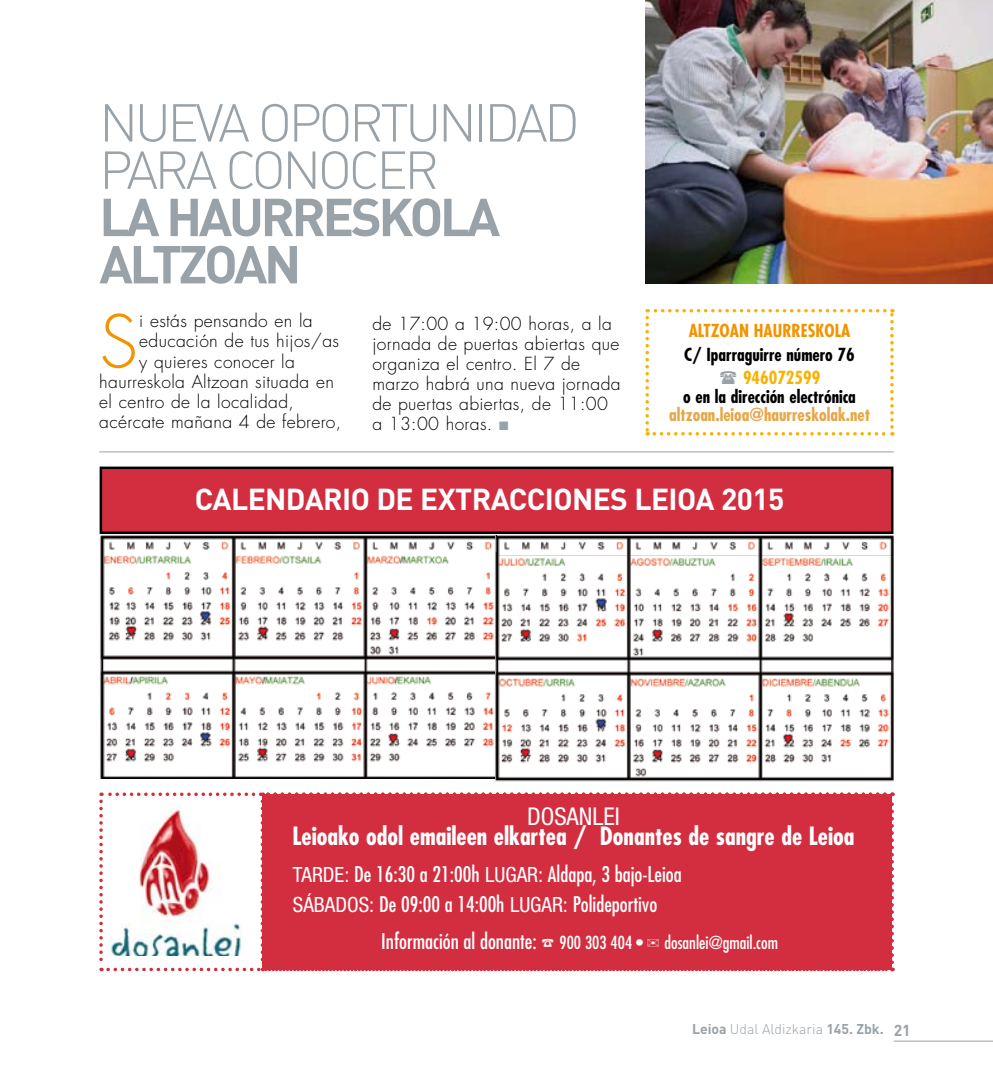
<style>
.page{position:relative;width:993px;height:1092px;background:#fff}
.page>*{position:absolute;margin:0;border:0;box-sizing:border-box;transform-origin:0 0}
.t1{font:300 70.88px "Futura";color:#f29400}
.t2{font:52.5px/47.2px "DIN Light Alternate";letter-spacing:-.065em;color:#99a2a8}
.t3{font:700 52.5px/47.2px "DIN";color:#99a2a8}
.t4{font:700 29.93px "DIN";letter-spacing:-.02em;color:#fff}
.t5{font:700 condensed 24.5px "Futura";color:#fff}
.t6{font:condensed 24.5px "Helvetica Neue";color:#fff}
.t7{font:condensed 21px "Futura";color:#fff}
.t8{font:condensed 21px "Helvetica Neue";color:#fff}
.t9{font:300 17.5px/20.1px "Futura";letter-spacing:.02em;color:#000}
.t10{font:condensed 17.5px "Futura";color:#fff}
.t11{font:700 condensed 17.5px "Futura";color:#000}
.t12{font:700 condensed 17.5px "Futura";color:#e7a748}
.t13{font:700 condensed 17.5px "Futura";color:#f29400}
.t14{font:700 condensed 17.5px "Futura";color:#f9b200}
.t15{font:300 14px "DIN";color:#99a2a8}
.s1{color:#99a2a8}
.s2{font-family:"Helvetica Neue"}
.s3{font-size:21px}
.s4{font-weight:700}
.s5{font-weight:700;font-size:15.75px}
</style>
<div class="page">
<hr style="left:893px;top:1040px;width:99px;height:1px;background:#99a2a8">
<img style="left:100px;top:535px;width:395px;height:244px">
<img style="left:495px;top:535px;width:398px;height:246px">
<div style="left:101px;top:468px;width:790px;height:64px;background:#d22e40"></div>
<div style="left:100px;top:466px;width:793px;height:68px;border:2px solid #000"></div>
<hr style="left:99px;top:451px;width:794px;height:1px;background:#99a2a8">
<div style="left:99px;top:792px;width:794px;height:179px;background:#d22e40"></div>
<div style="left:104px;top:801px;width:152px;height:154px;background:#fff"></div>
<img style="left:110px;top:807px;width:132px;height:148px">
<img style="left:497px;top:535px;width:396px;height:19px">
<img style="left:645px;top:0;width:347px;height:283px">
<svg style="left:645px;top:309px;width:248px;height:126px"></svg>
<h2 class="t2" style="left:99px;top:98px;width:482px">N UEVA OPORTUNIDAD<br>PARA CONOCER</h2>
<h2 class="t3" style="left:99px;top:191px;width:98px">LA HAURRESKOLA<br>ALTZOAN</h2>
<h1 class="t1" style="left:99px;top:299px;width:40px">S</h1>
<p class="t9" style="left:139px;top:311px;width:175px">i estás pensando en la</p>
<p class="t9" style="left:139px;top:331px;width:201px">educación de tus hijos/as</p>
<p class="t9" style="left:139px;top:351px;width:157px">y quieres conocer la</p>
<p class="t9" style="left:99px;top:372px;width:236px">haurreskola Altzoan situada en</p>
<p class="t9" style="left:99px;top:392px;width:196px">el centro de la localidad,</p>
<p class="t9" style="left:99px;top:412px;width:243px">acércate mañana 4 de febrero,</p>
<p class="t9" style="left:372px;top:314px;width:250px">de 17:00 a 19:00 horas, a la jornada de puertas abiertas que organiza el centro. El 7 de marzo habrá una nueva jornada de puertas abiertas, de 11:00 a 13:00 horas. <span class="s1">■</span></p>
<p class="t13" style="left:688px;top:320px;width:103px">Altzoan Haurresk</p>
<p class="t13" style="left:824px;top:320px;width:27px">ola</p>
<p class="t11" style="left:684px;top:343px;width:172px">C/ Iparraguirre número 76</p>
<p class="t14" style="left:742px;top:367px;width:79px">946072599</p>
<p class="t11" style="left:683px;top:385px;width:174px">o en la dirección electrónica</p>
<p class="t12" style="left:669px;top:403px;width:202px">altzoan.leioa@haurreskolak.net</p>
<h3 class="t4" style="left:195px;top:479px;width:36px">CALENDARIO</h3>
<h3 class="t4" style="left:376px;top:479px;width:80px">DE EXTRACCIONES</h3>
<h3 class="t4" style="left:634px;top:479px;width:33px">LEIOA</h3>
<h3 class="t4" style="left:720px;top:479px;width:65px">2015</h3>
<h3 class="t6" style="left:527px;top:801px;width:94px">DOSANLEI</h3>
<h3 class="t5" style="left:292px;top:820px;width:563px">Leioako odol emaileen elkartea / Donantes de sangre de Leioa</h3>
<p class="t7" style="left:293px;top:861px;width:390px"><span class="s2">TARDE:</span> De 16:30 a 21:00h <span class="s2">LUGAR:</span> Aldapa, 3 bajo-Leioa</p>
<p class="t8" style="left:293px;top:891px;width:44px">SÁBADOS</p>
<p class="t7" style="left:369px;top:891px;width:289px"><span class="s2">:</span> De 09:00 a 14:00h <span class="s2">LUGAR:</span> Polideportivo</p>
<p class="t10" style="left:381px;top:932px;width:398px"><span class="s3">Información al donante:</span> ☎ 900 303 404 • ✉ dosanlei@gmail.com</p>
<p class="t15" style="left:691px;top:1020px;width:220px"><span class="s4">LEIOA</span> Udal Aldizkaria <span class="s4">145. ZBK.</span> <span class="s5">21</span></p>
</div>
